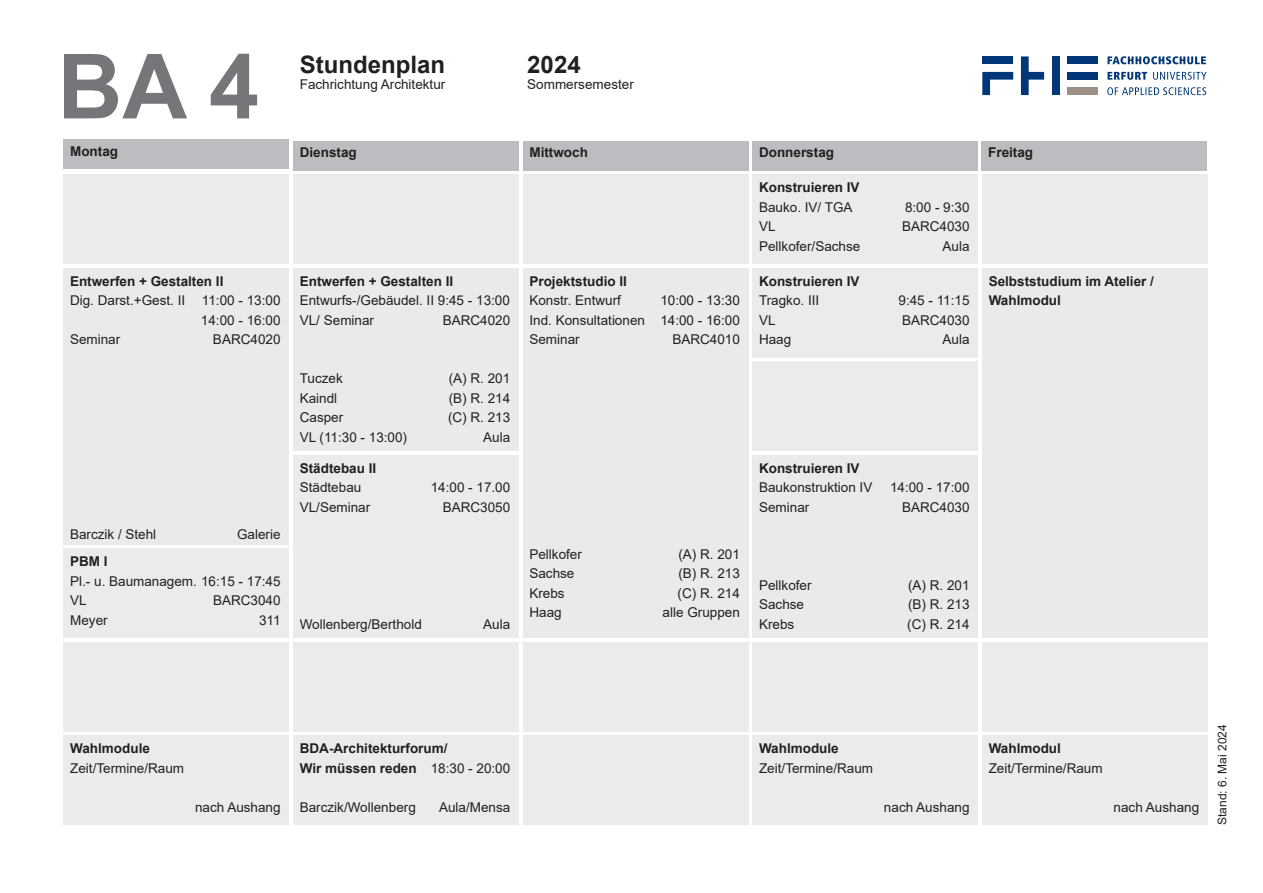
<style>
.page{position:relative;width:1263px;height:893px;background:#fff}
.page>*{position:absolute;margin:0;border:0;box-sizing:border-box;transform-origin:0 0}
.Absatzformat_1{font:700 90px "Arial";color:#757679}
.Text_Fett{font:700 24px "Arial";color:#231f20}
.Absatzformat_1-2{font:13.5px "Arial";color:#231f20}
.Absatzformat_1-3{font:700 13.5px "Arial";color:#231f20}
.Text_Fett-2{font:13.5px "Arial";color:#231f20}
.t1{font:12px "Arial";color:#231f20}
.s1{font-weight:400}
</style>
<div class="page">
<div style="left:1067px;top:72px;width:31px;height:8px;background:#013778"></div>
<div style="left:1067px;top:56px;width:31px;height:8px;background:#013778"></div>
<div style="left:1067px;top:87px;width:31px;height:8px;background:#9d9087"></div>
<div style="left:1052px;top:56px;width:7px;height:39px;background:#013778"></div>
<svg style="left:1021px;top:56px;width:23px;height:39px"></svg>
<div style="left:982px;top:56px;width:31px;height:8px;background:#013778"></div>
<svg style="left:982px;top:72px;width:31px;height:23px"></svg>
<svg style="left:1107px;top:56px;width:99px;height:8px"></svg>
<svg style="left:1107px;top:72px;width:99px;height:8px"></svg>
<svg style="left:1107px;top:87px;width:99px;height:8px"></svg>
<div style="left:982px;top:141px;width:225px;height:29px;background:#bcbdc0"></div>
<div style="left:753px;top:141px;width:225px;height:29px;background:#bcbdc0"></div>
<div style="left:523px;top:141px;width:225px;height:29px;background:#bcbdc0"></div>
<div style="left:293px;top:141px;width:226px;height:29px;background:#bcbdc0"></div>
<div style="left:64px;top:140px;width:225px;height:29px;background:#bcbdc0"></div>
<div style="left:293px;top:642px;width:226px;height:89px;background:#ebebeb"></div>
<div style="left:293px;top:268px;width:226px;height:183px;background:#eaeaea"></div>
<div style="left:293px;top:455px;width:226px;height:183px;background:#ebebeb"></div>
<div style="left:753px;top:268px;width:225px;height:89px;background:#ebebeb"></div>
<div style="left:753px;top:174px;width:225px;height:90px;background:#ebebeb"></div>
<div style="left:64px;top:549px;width:225px;height:89px;background:#ebebeb"></div>
<div style="left:293px;top:174px;width:226px;height:90px;background:#ebebeb"></div>
<div style="left:64px;top:174px;width:225px;height:90px;background:#ebebeb"></div>
<div style="left:982px;top:174px;width:226px;height:90px;background:#ebebeb"></div>
<div style="left:753px;top:642px;width:225px;height:89px;background:#ebebeb"></div>
<div style="left:523px;top:174px;width:225px;height:90px;background:#ebebeb"></div>
<div style="left:523px;top:642px;width:225px;height:89px;background:#ebebeb"></div>
<div style="left:64px;top:642px;width:225px;height:89px;background:#ebebeb"></div>
<div style="left:982px;top:642px;width:226px;height:89px;background:#ebebeb"></div>
<div style="left:523px;top:268px;width:225px;height:370px;background:#eaeaea"></div>
<div style="left:753px;top:455px;width:225px;height:183px;background:#eaeaea"></div>
<div style="left:64px;top:268px;width:225px;height:276px;background:#eaeaea"></div>
<div style="left:523px;top:736px;width:225px;height:89px;background:#ebebeb"></div>
<div style="left:753px;top:361px;width:225px;height:90px;background:#ebebeb"></div>
<div style="left:982px;top:268px;width:226px;height:370px;background:#eaeaea"></div>
<div style="left:293px;top:736px;width:226px;height:89px;background:#ebebeb"></div>
<div style="left:982px;top:736px;width:226px;height:89px;background:#ebebeb"></div>
<div style="left:753px;top:736px;width:225px;height:89px;background:#ebebeb"></div>
<div style="left:64px;top:736px;width:225px;height:89px;background:#ebebeb"></div>
<p class="Absatzformat_1" style="left:57px;top:23px;width:203px">BA 4</p>
<p class="Text_Fett" style="left:527px;top:47px;width:55px">2024</p>
<h2 class="Text_Fett" style="left:300px;top:47px;width:147px">Stundenplan</h2>
<p class="Absatzformat_1-2" style="left:300px;top:75px;width:147px">Fachrichtung Architektur</p>
<p class="Text_Fett-2" style="left:527px;top:75px;width:108px">Sommersemester</p>
<p class="Absatzformat_1-3" style="left:70px;top:142px;width:49px">Montag</p>
<p class="Absatzformat_1-3" style="left:300px;top:143px;width:59px">Dienstag</p>
<p class="Absatzformat_1-3" style="left:529px;top:143px;width:60px">Mittwoch</p>
<p class="Absatzformat_1-3" style="left:759px;top:143px;width:77px">Donnerstag</p>
<p class="Absatzformat_1-3" style="left:988px;top:143px;width:47px">Freitag</p>
<p class="Absatzformat_1-3" style="left:70px;top:271px;width:155px">Entwerfen + Gestalten II</p>
<p class="Absatzformat_1-2" style="left:70px;top:291px;width:212px">Dig. Darst.+Gest. II 11:00 - 13:00</p>
<p class="Absatzformat_1-2" style="left:201px;top:311px;width:81px">14:00 - 16:00</p>
<p class="Absatzformat_1-2" style="left:70px;top:330px;width:52px">Seminar</p>
<p class="Absatzformat_1-2" style="left:213px;top:330px;width:69px">BARC4020</p>
<p class="Absatzformat_1-2" style="left:70px;top:525px;width:88px">Barczik / Stehl</p>
<p class="Absatzformat_1-2" style="left:237px;top:525px;width:45px">Galerie</p>
<p class="Absatzformat_1-3" style="left:70px;top:552px;width:39px">PBM I</p>
<p class="Absatzformat_1-2" style="left:70px;top:572px;width:212px">Pl.- u. Baumanagem. 16:15 - 17:45</p>
<p class="Absatzformat_1-2" style="left:70px;top:591px;width:18px">VL</p>
<p class="Absatzformat_1-2" style="left:213px;top:591px;width:69px">BARC3040</p>
<p class="Absatzformat_1-2" style="left:70px;top:611px;width:39px">Meyer</p>
<p class="Absatzformat_1-2" style="left:259px;top:611px;width:23px">311</p>
<p class="Absatzformat_1-3" style="left:300px;top:271px;width:155px">Entwerfen + Gestalten II</p>
<p class="Absatzformat_1-2" style="left:300px;top:291px;width:212px">Entwurfs-/Gebäudel. II 9:45 - 13:00</p>
<p class="Absatzformat_1-2" style="left:300px;top:311px;width:76px">VL/ Seminar</p>
<p class="Absatzformat_1-2" style="left:443px;top:311px;width:69px">BARC4020</p>
<p class="Absatzformat_1-2" style="left:300px;top:369px;width:45px">Tuczek</p>
<p class="Absatzformat_1-2" style="left:449px;top:369px;width:63px">(A) R. 201</p>
<p class="Absatzformat_1-2" style="left:300px;top:389px;width:39px">Kaindl</p>
<p class="Absatzformat_1-2" style="left:449px;top:389px;width:63px">(B) R. 214</p>
<p class="Absatzformat_1-2" style="left:300px;top:408px;width:45px">Casper</p>
<p class="Absatzformat_1-2" style="left:448px;top:408px;width:64px">(C) R. 213</p>
<p class="Absatzformat_1-2" style="left:300px;top:428px;width:109px">VL (11:30 - 13:00)</p>
<p class="Absatzformat_1-2" style="left:483px;top:428px;width:29px">Aula</p>
<p class="Absatzformat_1-3" style="left:300px;top:458px;width:78px">Städtebau II</p>
<p class="Absatzformat_1-2" style="left:300px;top:478px;width:63px">Städtebau</p>
<p class="Absatzformat_1-2" style="left:431px;top:478px;width:81px">14:00 - 17.00</p>
<p class="Absatzformat_1-2" style="left:300px;top:498px;width:72px">VL/Seminar</p>
<p class="Absatzformat_1-2" style="left:443px;top:498px;width:69px">BARC3050</p>
<p class="Absatzformat_1-2" style="left:300px;top:615px;width:124px">Wollenberg/Berthold</p>
<p class="Absatzformat_1-2" style="left:483px;top:615px;width:29px">Aula</p>
<p class="Absatzformat_1-3" style="left:529px;top:271px;width:99px">Projektstudio II</p>
<p class="Absatzformat_1-2" style="left:529px;top:291px;width:93px">Konstr. Entwurf</p>
<p class="Absatzformat_1-2" style="left:660px;top:291px;width:81px">10:00 - 13:30</p>
<p class="Absatzformat_1-2" style="left:529px;top:311px;width:212px">Ind. Konsultationen 14:00 - 16:00</p>
<p class="Absatzformat_1-2" style="left:529px;top:330px;width:52px">Seminar</p>
<p class="Absatzformat_1-2" style="left:672px;top:330px;width:69px">BARC4010</p>
<p class="Absatzformat_1-3" style="left:759px;top:178px;width:102px">Konstruieren IV</p>
<p class="Absatzformat_1-2" style="left:759px;top:197px;width:95px">Bauko. IV/ TGA</p>
<p class="Absatzformat_1-2" style="left:905px;top:197px;width:66px">8:00 - 9:30</p>
<p class="Absatzformat_1-2" style="left:759px;top:217px;width:18px">VL</p>
<p class="Absatzformat_1-2" style="left:902px;top:217px;width:69px">BARC4030</p>
<p class="Absatzformat_1-2" style="left:759px;top:236px;width:103px">Pellkofer/Sachse</p>
<p class="Absatzformat_1-2" style="left:942px;top:236px;width:29px">Aula</p>
<p class="Absatzformat_1-3" style="left:759px;top:271px;width:102px">Konstruieren IV</p>
<p class="Absatzformat_1-2" style="left:759px;top:291px;width:62px">Tragko. III</p>
<p class="Absatzformat_1-2" style="left:898px;top:291px;width:73px">9:45 - 11:15</p>
<p class="Absatzformat_1-2" style="left:759px;top:311px;width:18px">VL</p>
<p class="Absatzformat_1-2" style="left:902px;top:311px;width:69px">BARC4030</p>
<p class="Absatzformat_1-2" style="left:759px;top:330px;width:34px">Haag</p>
<p class="Absatzformat_1-2" style="left:942px;top:330px;width:29px">Aula</p>
<p class="Absatzformat_1-3" style="left:989px;top:271px;width:167px">Selbststudium im Atelier /</p>
<p class="Absatzformat_1-3" style="left:989px;top:291px;width:74px">Wahlmodul</p>
<p class="Absatzformat_1-2" style="left:529px;top:545px;width:54px">Pellkofer</p>
<p class="Absatzformat_1-2" style="left:678px;top:545px;width:63px">(A) R. 201</p>
<p class="Absatzformat_1-2" style="left:529px;top:564px;width:47px">Sachse</p>
<p class="Absatzformat_1-2" style="left:678px;top:564px;width:63px">(B) R. 213</p>
<p class="Absatzformat_1-2" style="left:529px;top:584px;width:37px">Krebs</p>
<p class="Absatzformat_1-2" style="left:678px;top:584px;width:64px">(C) R. 214</p>
<p class="Absatzformat_1-2" style="left:529px;top:603px;width:34px">Haag</p>
<p class="Absatzformat_1-2" style="left:663px;top:603px;width:79px">alle Gruppen</p>
<p class="Absatzformat_1-3" style="left:759px;top:458px;width:102px">Konstruieren IV</p>
<p class="Absatzformat_1-2" style="left:759px;top:478px;width:115px">Baukonstruktion IV</p>
<p class="Absatzformat_1-2" style="left:890px;top:478px;width:81px">14:00 - 17:00</p>
<p class="Absatzformat_1-2" style="left:759px;top:498px;width:52px">Seminar</p>
<p class="Absatzformat_1-2" style="left:902px;top:498px;width:69px">BARC4030</p>
<p class="Absatzformat_1-2" style="left:759px;top:576px;width:54px">Pellkofer</p>
<p class="Absatzformat_1-2" style="left:908px;top:576px;width:63px">(A) R. 201</p>
<p class="Absatzformat_1-2" style="left:759px;top:595px;width:47px">Sachse</p>
<p class="Absatzformat_1-2" style="left:908px;top:595px;width:63px">(B) R. 213</p>
<p class="Absatzformat_1-2" style="left:759px;top:615px;width:37px">Krebs</p>
<p class="Absatzformat_1-2" style="left:907px;top:615px;width:64px">(C) R. 214</p>
<p class="Absatzformat_1-3" style="left:70px;top:739px;width:81px">Wahlmodule</p>
<p class="Absatzformat_1-2" style="left:70px;top:759px;width:116px">Zeit/Termine/Raum</p>
<p class="Absatzformat_1-2" style="left:195px;top:798px;width:87px">nach Aushang</p>
<p class="Absatzformat_1-3" style="left:300px;top:739px;width:149px">BDA-Architekturforum/</p>
<p class="Absatzformat_1-3" style="left:300px;top:759px;width:212px">Wir müssen reden <span class="s1">18:30 - 20:00</span></p>
<p class="Absatzformat_1-2" style="left:300px;top:798px;width:118px">Barczik/Wollenberg</p>
<p class="Absatzformat_1-2" style="left:439px;top:798px;width:73px">Aula/Mensa</p>
<p class="Absatzformat_1-3" style="left:759px;top:739px;width:81px">Wahlmodule</p>
<p class="Absatzformat_1-2" style="left:759px;top:759px;width:116px">Zeit/Termine/Raum</p>
<p class="Absatzformat_1-2" style="left:884px;top:798px;width:87px">nach Aushang</p>
<p class="Absatzformat_1-3" style="left:989px;top:739px;width:74px">Wahlmodul</p>
<p class="Absatzformat_1-2" style="left:989px;top:759px;width:116px">Zeit/Termine/Raum</p>
<p class="Absatzformat_1-2" style="left:1113px;top:798px;width:87px">nach Aushang</p>
<p class="t1" style="left:1214px;top:825px;width:102px;rotate:-90deg">Stand: 6. Mai 2024</p>
</div>
